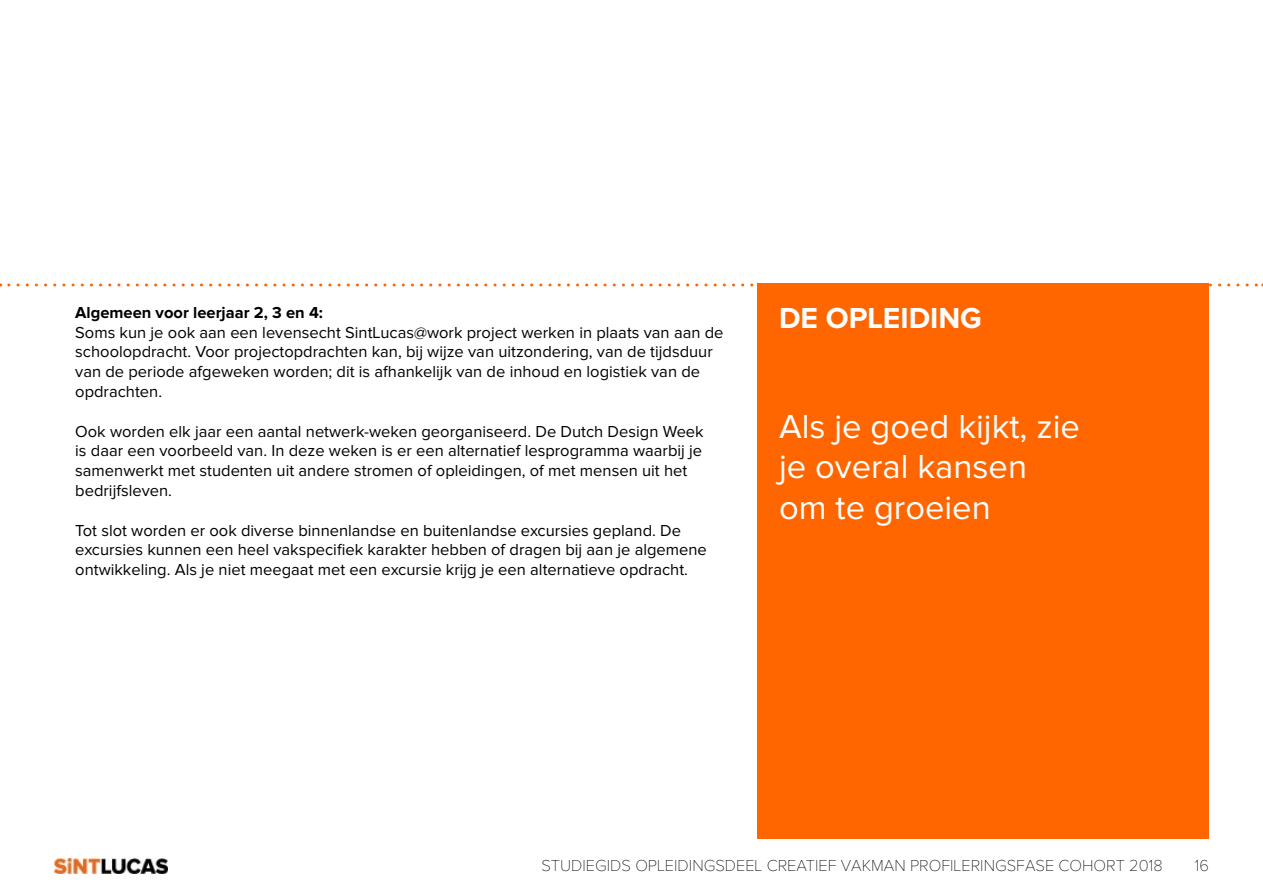
<style>
.page{position:relative;width:1263px;height:893px;background:#fff}
.page>*{position:absolute;margin:0;border:0;box-sizing:border-box;transform-origin:0 0}
.t1{font:34.5px/40.5px "Proxima Nova";color:#fff}
.t2{font:700 30px "Proxima Nova";color:#fff}
.t3{font:16.5px/19.8px "Proxima Nova";color:#000}
.t4{font:100 16.5px "Proxima Nova";color:#000}
.t5{font:700 16.5px "Proxima Nova";color:#000}
</style>
<div class="page">
<svg style="left:9px;top:283px;width:1254px;height:3px"></svg>
<div style="left:758px;top:283px;width:451px;height:556px;background:#f60"></div>
<img style="left:54px;top:858px;width:114px;height:15px">
<p class="t5" style="left:75px;top:305px;width:249px">Algemeen voor leerjaar 2, 3 en 4:</p>
<p class="t3" style="left:75px;top:323px;width:650px">Soms kun je ook aan een levensecht SintLucas@work project werken in plaats van aan de schoolopdracht. Voor projectopdrachten kan, bij wijze van uitzondering, van de tijdsduur van de periode afgeweken worden; dit is afhankelijk van de inhoud en logistiek van de opdrachten.</p>
<p class="t3" style="left:75px;top:422px;width:630px">Ook worden elk jaar een aantal netwerk-weken georganiseerd. De Dutch Design Week is daar een voorbeeld van. In deze weken is er een alternatief lesprogramma waarbij je samenwerkt met studenten uit andere stromen of opleidingen, of met mensen uit het bedrijfsleven.</p>
<p class="t3" style="left:75px;top:521px;width:633px">Tot slot worden er ook diverse binnenlandse en buitenlandse excursies gepland. De excursies kunnen een heel vakspecifiek karakter hebben of dragen bij aan je algemene ontwikkeling. Als je niet meegaat met een excursie krijg je een alternatieve opdracht.</p>
<h2 class="t2" style="left:779px;top:305px;width:204px">DE OPLEIDING</h2>
<h1 class="t1" style="left:779px;top:407px;width:302px">Als je goed kijkt, zie je overal kansen om te groeien</h1>
<p class="t4" style="left:541px;top:858px;width:623px">STUDIEGIDS OPLEIDINGSDEEL CREATIEF VAKMAN PROFILERINGSFASE COHORT 2018</p>
<p class="t4" style="left:1195px;top:858px;width:16px">16</p>
</div>
